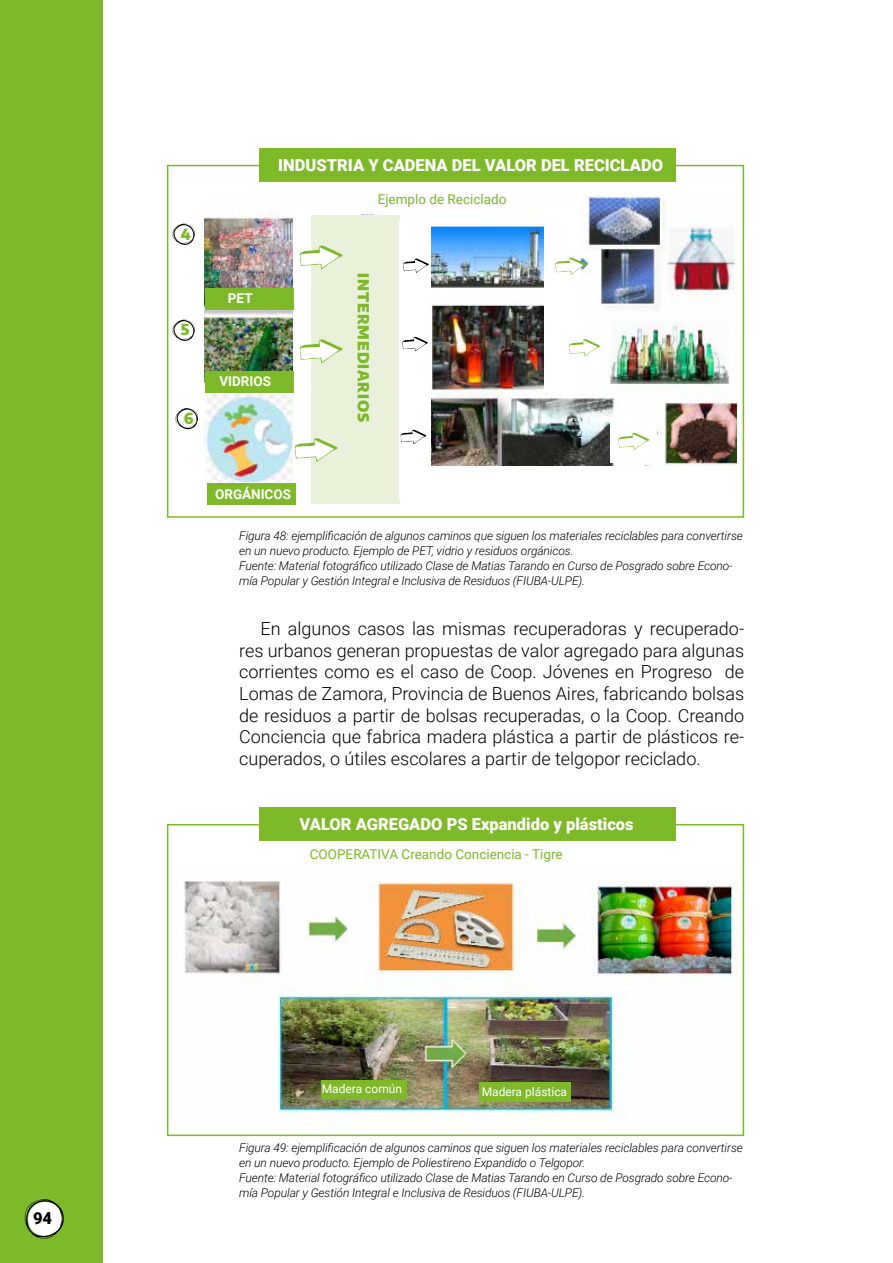
<style>
.page{position:relative;width:893px;height:1263px;background:#fff}
.page>*{position:absolute;margin:0;border:0;box-sizing:border-box;transform-origin:0 0}
.t1{font:300 18px/21.6px "Roboto";color:#000;text-align:justify}
.t2{font:900 16.5px "Roboto";color:#fff}
.t3{font:900 16.5px "Roboto";color:#000}
.t4{font:900 15px "Encode Sans";letter-spacing:.06em;color:#7db928}
.t5{font:13.5px "Roboto";color:#7db928}
.t6{font:700 13.5px "Roboto";color:#fff}
.t7{font:italic 300 12px/15px "Roboto";letter-spacing:-.01em;color:#000}
.t8{font:12px "Roboto";color:#fff}
.s1{color:#fff}
</style>
<div class="page">
<div style="left:0;top:0;width:102px;height:1263px;background:#7db928"></div>
<svg style="left:24px;top:1199px;width:40px;height:40px"></svg>
<svg style="left:172px;top:223px;width:23px;height:22px"></svg>
<svg style="left:172px;top:319px;width:23px;height:22px"></svg>
<svg style="left:175px;top:408px;width:23px;height:22px"></svg>
<img style="left:204px;top:196px;width:533px;height:287px">
<div style="left:293px;top:201px;width:67px;height:278px;background:#fff"></div>
<div style="left:167px;top:165px;width:577px;height:353px;border:2px solid #7db928"></div>
<div style="left:259px;top:149px;width:416px;height:33px;background:#7db928"></div>
<div style="left:205px;top:288px;width:89px;height:21px;background:#7db928"></div>
<div style="left:205px;top:371px;width:89px;height:21px;background:#7db928"></div>
<div style="left:207px;top:483px;width:89px;height:22px;background:#7db928"></div>
<div style="left:544px;top:201px;width:35px;height:191px;background:#fff"></div>
<div style="left:544px;top:324px;width:62px;height:45px;background:#fff"></div>
<div style="left:611px;top:417px;width:46px;height:45px;background:#fff"></div>
<svg style="left:555px;top:257px;width:31px;height:18px"></svg>
<svg style="left:569px;top:339px;width:31px;height:17px"></svg>
<svg style="left:618px;top:432px;width:31px;height:18px"></svg>
<div style="left:311px;top:216px;width:89px;height:288px;background:#e9f1da"></div>
<svg style="left:299px;top:245px;width:44px;height:25px"></svg>
<svg style="left:299px;top:339px;width:44px;height:24px"></svg>
<svg style="left:294px;top:438px;width:44px;height:24px"></svg>
<div style="left:400px;top:221px;width:31px;height:278px;background:#fff"></div>
<svg style="left:403px;top:258px;width:26px;height:15px"></svg>
<svg style="left:400px;top:429px;width:26px;height:15px"></svg>
<svg style="left:402px;top:337px;width:26px;height:14px"></svg>
<div style="left:427px;top:467px;width:305px;height:41px;background:#fff"></div>
<img style="left:184px;top:881px;width:557px;height:242px">
<div style="left:167px;top:824px;width:577px;height:312px;border:2px solid #7db928"></div>
<div style="left:259px;top:808px;width:416px;height:33px;background:#7db928"></div>
<div style="left:321px;top:1080px;width:85px;height:19px;background:#7db928"></div>
<div style="left:479px;top:1082px;width:91px;height:19px;background:#7db928"></div>
<h2 class="t3" style="left:33px;top:1207px;width:21px">94</h2>
<p class="t4" style="left:181px;top:223px;width:12px">4</p>
<p class="t4" style="left:181px;top:318px;width:10px">5</p>
<p class="t4" style="left:184px;top:407px;width:11px">6</p>
<h2 class="t2" style="left:278px;top:154px;width:386px">INDUSTRIA Y CADENA DEL VALOR DEL RECICLADO</h2>
<p class="t5" style="left:374px;top:190px;width:134px"><span class="s1">I</span>Ejemplo de Reciclado</p>
<p class="t6" style="left:228px;top:289px;width:26px">PET</p>
<p class="t6" style="left:219px;top:372px;width:53px">VIDRIOS</p>
<p class="t4" style="left:375px;top:273px;width:150px;rotate:90deg">INTERMEDIARIOS</p>
<p class="t6" style="left:215px;top:484px;width:77px">ORGÁNICOS</p>
<p class="t7" style="left:239px;top:528px;width:505px">Figura 48: ejemplificación de algunos caminos que siguen los materiales reciclables para convertirse en un nuevo producto. Ejemplo de PET, vidrio y residuos orgánicos.<br>Fuente: Material fotográfico utilizado Clase de Matias Tarando en Curso de Posgrado sobre Econo&shy;mía Popular y Gestión Integral e Inclusiva de Residuos (FIUBA-ULPE).</p>
<p class="t1" style="left:239px;top:617px;width:506px;text-indent:21px">En algunos casos las mismas recuperadoras y recuperado&shy;res urbanos generan propuestas de valor agregado para algunas corrientes como es el caso de Coop. Jóvenes en Progreso de Lomas de Zamora, Provincia de Buenos Aires, fabricando bolsas de residuos a partir de bolsas recuperadas, o la Coop. Creando Conciencia que fabrica madera plástica a partir de plásticos re&shy;cuperados, o útiles escolares a partir de telgopor reciclado.</p>
<h2 class="t2" style="left:299px;top:813px;width:336px">VALOR AGREGADO PS Expandido y plásticos</h2>
<p class="t5" style="left:310px;top:845px;width:254px">COOPERATIVA Creando Conciencia - Tigre</p>
<p class="t8" style="left:322px;top:1081px;width:82px">Madera común</p>
<p class="t8" style="left:482px;top:1083px;width:87px">Madera plástica</p>
<p class="t7" style="left:239px;top:1140px;width:505px">Figura 49: ejemplificación de algunos caminos que siguen los materiales reciclables para convertirse en un nuevo producto. Ejemplo de Poliestireno Expandido o Telgopor.<br>Fuente: Material fotográfico utilizado Clase de Matias Tarando en Curso de Posgrado sobre Econo&shy;mía Popular y Gestión Integral e Inclusiva de Residuos (FIUBA-ULPE).</p>
</div>
